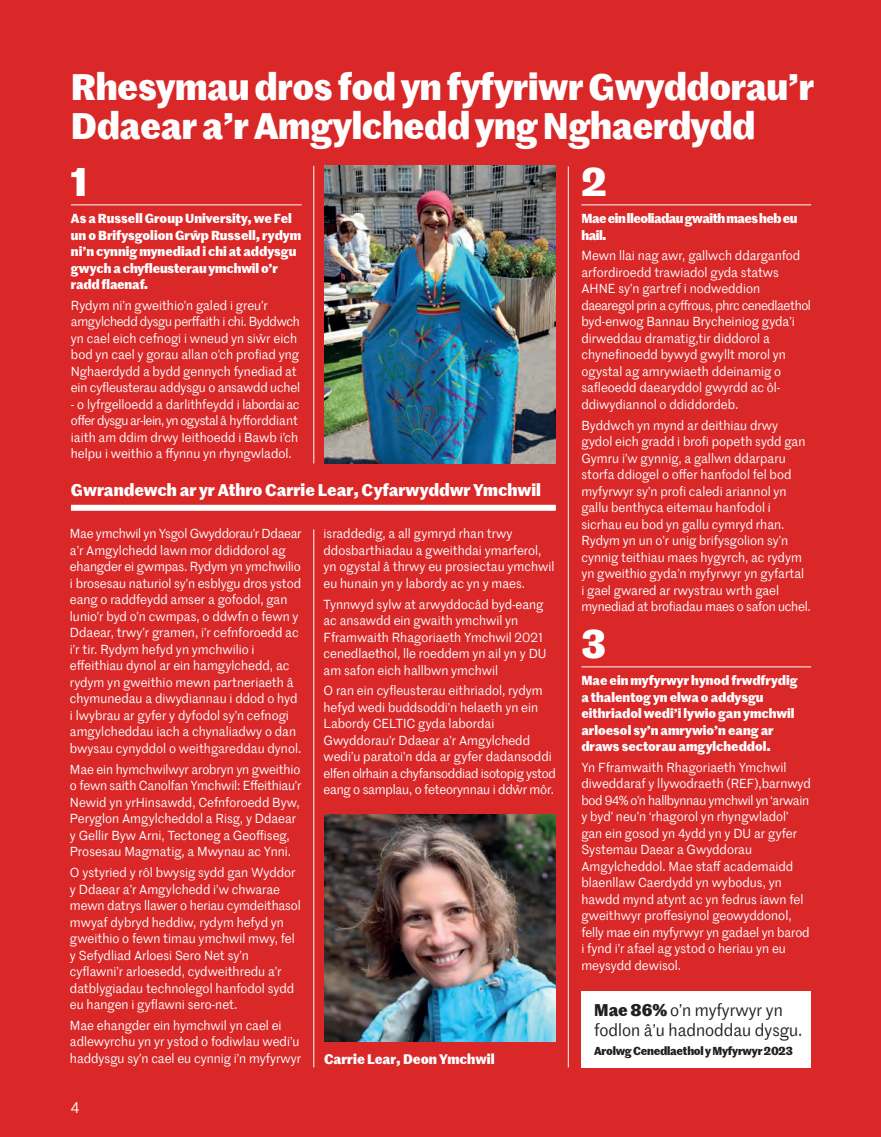
<style>
.page{position:relative;width:881px;height:1137px;background:#da2728}
.page>*{position:absolute;margin:0;border:0;box-sizing:border-box;transform-origin:0 0}
.t1{font:700 39px "Marr Sans TT";color:#fff}
.t2{font:700 36px/39px "Marr Sans TT";letter-spacing:-.01em;color:#fff}
.t3{font:700 16.5px "Marr Sans TT";color:#fff}
.t4{font:16.5px/19.5px "Marr Sans TT";color:#231f20}
.t5{font:15px "Marr Sans TT";color:#fff}
.t6{font:700 13.5px "Marr Sans TT";color:#fff}
.t7{font:12.75px/16.5px "Marr Sans TT";color:#fff}
.t8{font:700 12.75px/16.5px "Marr Sans TT";color:#fff}
.t9{font:700 12.75px/16.5px "Marr Sans TT";letter-spacing:-.035em;color:#fff}
.t10{font:700 11.25px "Marr Sans TT";letter-spacing:-.02em;color:#231f20}
.s1{font-weight:700}
</style>
<div class="page">
<hr style="left:313px;top:166px;width:1px;height:297px;background:#fff">
<hr style="left:581px;top:204px;width:230px;height:1px;background:#fff">
<hr style="left:581px;top:666px;width:230px;height:1px;background:#fff">
<div style="left:581px;top:991px;width:230px;height:76px;background:#fff"></div>
<hr style="left:568px;top:166px;width:1px;height:901px;background:#fff">
<hr style="left:71px;top:204px;width:231px;height:1px;background:#fff">
<div style="left:71px;top:505px;width:485px;height:6px;background:#fff"></div>
<img style="left:324px;top:814px;width:232px;height:228px">
<hr style="left:313px;top:529px;width:1px;height:538px;background:#fff">
<img style="left:324px;top:166px;width:232px;height:297px">
<h2 class="t2" style="left:71px;top:65px;width:744px">Rhesymau dros fod yn fyfyriwr Gwyddorau’r<br>Ddaear a’r Amgylchedd yng Nghaerdydd</h2>
<h1 class="t1" style="left:581px;top:152px;width:27px">2</h1>
<p class="t9" style="left:581px;top:209px;width:218px">Mae ein lleoliadau gwaith maes heb eu hail.</p>
<p class="t7" style="left:581px;top:247px;width:231px">Mewn llai nag awr, gallwch ddarganfod arfordiroedd trawiadol gyda statws AHNE sy’n gartref i nodweddion daearegol prin a cyffrous, phrc cenedlaethol byd-enwog Bannau Brycheiniog gyda’i dirweddau dramatig,tir diddorol a chynefinoedd bywyd gwyllt morol yn ogystal ag amrywiaeth ddeinamig o safleoedd daearyddol gwyrdd ac ôl&shy;ddiwydiannol o ddiddordeb.</p>
<p class="t7" style="left:581px;top:416px;width:231px">Byddwch yn mynd ar deithiau drwy gydol eich gradd i brofi popeth sydd gan Gymru i’w gynnig, a gallwn ddarparu storfa ddiogel o offer hanfodol fel bod myfyrwyr sy’n profi caledi ariannol yn gallu benthyca eitemau hanfodol i sicrhau eu bod yn gallu cymryd rhan.<br>Rydym yn un o’r unig brifysgolion sy’n cynnig teithiau maes hygyrch, ac rydym yn gweithio gyda’n myfyrwyr yn gyfartal<br>i gael gwared ar rwystrau wrth gael mynediad at brofiadau maes o safon uchel.</p>
<h1 class="t1" style="left:581px;top:614px;width:26px">3</h1>
<p class="t8" style="left:581px;top:671px;width:218px">Mae ein myfyrwyr hynod frwdfrydig a thalentog yn elwa o addysgu eithriadol wedi’i lywio gan ymchwil arloesol sy’n amrywio’n eang ar draws sectorau amgylcheddol.</p>
<p class="t7" style="left:581px;top:758px;width:231px">Yn Fframwaith Rhagoriaeth Ymchwil diweddaraf y llywodraeth (REF),barnwyd bod 94% o’n hallbynnau ymchwil yn ‘arwain y byd’ neu’n ‘rhagorol yn rhyngwladol’ gan ein gosod yn 4ydd yn y DU ar gyfer Systemau Daear a Gwyddorau Amgylcheddol. Mae staff academaidd blaenllaw Caerdydd yn wybodus, yn hawdd mynd atynt ac yn fedrus iawn fel gweithwyr proffesiynol geowyddonol, felly mae ein myfyrwyr yn gadael yn barod i fynd i’r afael ag ystod o heriau yn eu meysydd dewisol.</p>
<p class="t4" style="left:594px;top:1000px;width:210px"><span class="s1">Mae 86%</span> o’n myfyrwyr yn fodlon â’u hadnoddau dysgu.</p>
<p class="t10" style="left:594px;top:1042px;width:200px">Arolwg Cenedlaethol y Myfyrwyr 2023</p>
<h1 class="t1" style="left:71px;top:152px;width:18px">1</h1>
<p class="t8" style="left:71px;top:209px;width:232px">As a Russell Group University, we Fel un o Brifysgolion Grŵp Russell, rydym ni’n cynnig mynediad i chi at addysgu gwych a chyfleusterau ymchwil o’r radd flaenaf.</p>
<p class="t7" style="left:71px;top:296px;width:231px">Rydym ni’n gweithio’n galed i greu’r amgylchedd dysgu perffaith i chi. Byddwch yn cael eich cefnogi i wneud yn siŵr eich bod yn cael y gorau allan o’ch profiad yng Nghaerdydd a bydd gennych fynediad at ein cyfleusterau addysgu o ansawdd uchel</p>
<p class="t7" style="left:71px;top:395px;width:230px;text-align:justify">- o lyfrgelloedd a darlithfeydd i labordai ac offer dysgu ar-lein, yn ogystal â hyfforddiant iaith am ddim drwy Ieithoedd i Bawb i’ch helpu i weithio a ffynnu yn rhyngwladol.</p>
<p class="t3" style="left:71px;top:477px;width:471px">Gwrandewch ar yr Athro Carrie Lear, Cyfarwyddwr Ymchwil</p>
<p class="t7" style="left:323px;top:525px;width:232px">israddedig, a all gymryd rhan trwy ddosbarthiadau a gweithdai ymarferol, yn ogystal â thrwy eu prosiectau ymchwil eu hunain yn y labordy ac yn y maes.</p>
<p class="t7" style="left:323px;top:595px;width:224px">Tynnwyd sylw at arwyddocâd byd-eang ac ansawdd ein gwaith ymchwil yn Fframwaith Rhagoriaeth Ymchwil 2021 cenedlaethol, lle roeddem yn ail yn y DU am safon eich hallbwn ymchwil</p>
<p class="t7" style="left:323px;top:682px;width:234px">O ran ein cyfleusterau eithriadol, rydym hefyd wedi buddsoddi’n helaeth yn ein Labordy CELTIC gyda labordai Gwyddorau’r Ddaear a’r Amgylchedd wedi’u paratoi’n dda ar gyfer dadansoddi elfen olrhain a chyfansoddiad isotopig ystod eang o samplau, o feteorynnau i ddŵr môr.</p>
<p class="t7" style="left:70px;top:525px;width:233px">Mae ymchwil yn Ysgol Gwyddorau’r Ddaear a’r Amgylchedd lawn mor ddiddorol ag ehangder ei gwmpas. Rydym yn ymchwilio i brosesau naturiol sy’n esblygu dros ystod eang o raddfeydd amser a gofodol, gan lunio’r byd o’n cwmpas, o ddwfn o fewn y Ddaear, trwy’r gramen, i’r cefnforoedd ac i’r tir. Rydym hefyd yn ymchwilio i effeithiau dynol ar ein hamgylchedd, ac rydym yn gweithio mewn partneriaeth â chymunedau a diwydiannau i ddod o hyd i lwybrau ar gyfer y dyfodol sy’n cefnogi amgylcheddau iach a chynaliadwy o dan bwysau cynyddol o weithgareddau dynol.</p>
<p class="t7" style="left:70px;top:760px;width:233px">Mae ein hymchwilwyr arobryn yn gweithio o fewn saith Canolfan Ymchwil: Effeithiau’r Newid yn yrHinsawdd, Cefnforoedd Byw, Peryglon Amgylcheddol a Risg, y Ddaear y Gellir Byw Arni, Tectoneg a Geoffiseg, Prosesau Magmatig, a Mwynau ac Ynni.</p>
<p class="t7" style="left:70px;top:863px;width:232px">O ystyried y rôl bwysig sydd gan Wyddor y Ddaear a’r Amgylchedd i’w chwarae mewn datrys llawer o heriau cymdeithasol mwyaf dybryd heddiw, rydym hefyd yn gweithio o fewn timau ymchwil mwy, fel y Sefydliad Arloesi Sero Net sy’n cyflawni’r arloesedd, cydweithredu a’r datblygiadau technolegol hanfodol sydd eu hangen i gyflawni sero-net.</p>
<p class="t7" style="left:70px;top:1016px;width:233px">Mae ehangder ein hymchwil yn cael ei adlewyrchu yn yr ystod o fodiwlau wedi’u haddysgu sy’n cael eu cynnig i’n myfyrwyr</p>
<p class="t6" style="left:324px;top:1048px;width:172px">Carrie Lear, Deon Ymchwil</p>
<p class="t5" style="left:71px;top:1097px;width:10px">4</p>
</div>
